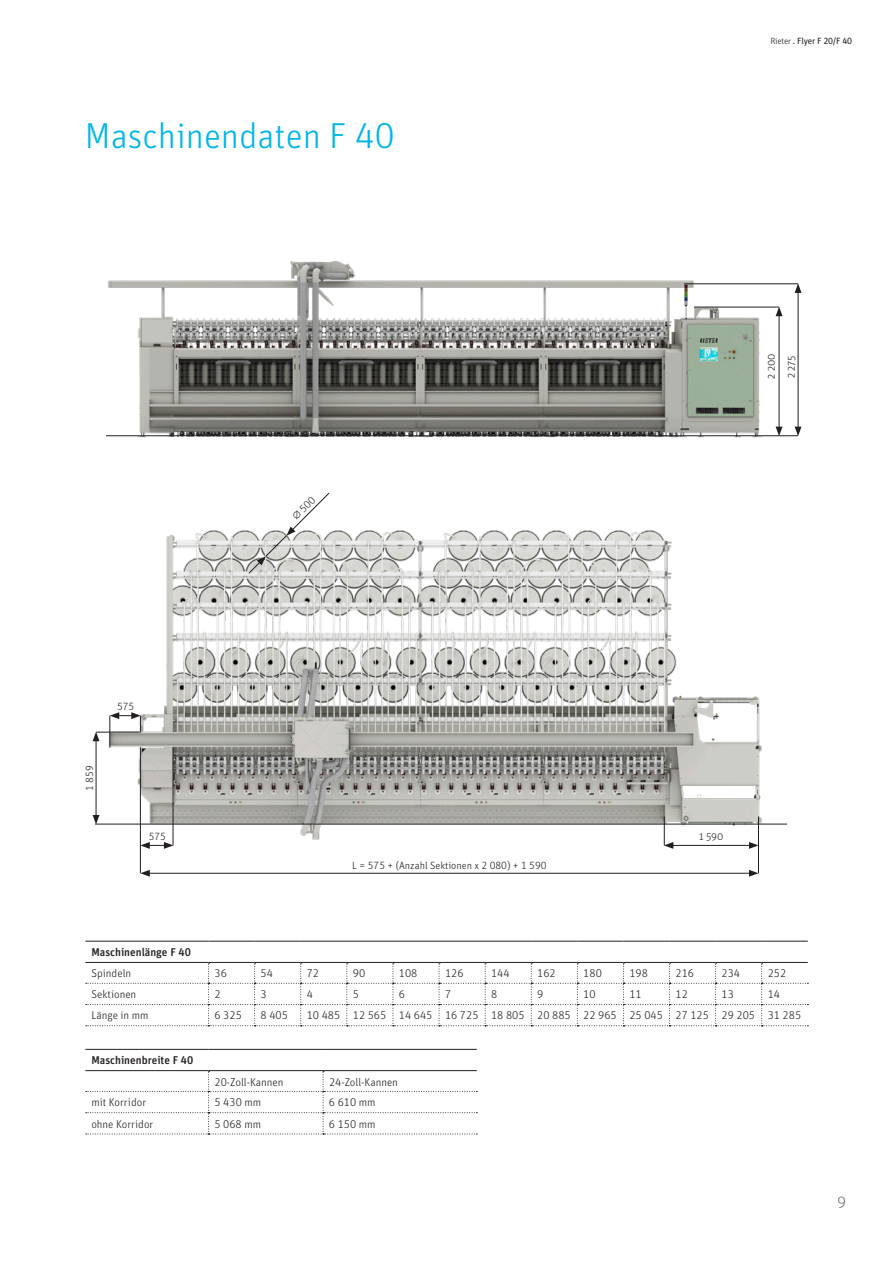
<style>
.page{position:relative;width:893px;height:1263px;background:#fff}
.page>*{position:absolute;margin:0;border:0;box-sizing:border-box;transform-origin:0 0}
.t1{font:300 36px "Unit Pro";color:#02b5eb}
.t2{font:300 16.5px "Unit Pro";color:#76787b}
.t3{font:300 11.25px "Unit Pro";color:#231f20}
.t4{font:500 11.25px "Unit Pro";color:#231f20}
.t5{font:300 10.5px/20px "Unit Pro";color:#231f20}
.t6{font:9px "Unit Pro";letter-spacing:-.02em;color:#231f20}
.s1{font-weight:300}
</style>
<div class="page">
<img style="left:106px;top:260px;width:677px;height:178px">
<img style="left:99px;top:530px;width:686px;height:334px">
<hr style="left:96px;top:732px;width:44px;height:1px;background:#231f20">
<hr style="left:95px;top:824px;width:692px;height:1px;background:#231f20">
<hr style="left:173px;top:747px;width:1px;height:98px;background:#231f20">
<hr style="left:758px;top:816px;width:1px;height:57px;background:#231f20">
<hr style="left:140px;top:747px;width:1px;height:126px;background:#231f20">
<hr style="left:109px;top:716px;width:1px;height:31px;background:#231f20">
<hr style="left:106px;top:435px;width:692px;height:1px;background:#231f20">
<hr style="left:684px;top:283px;width:114px;height:1px;background:#231f20">
<hr style="left:694px;top:307px;width:85px;height:1px;background:#231f20">
<hr style="left:147px;top:873px;width:604px;height:1px;background:#231f20">
<svg style="left:140px;top:870px;width:10px;height:7px"></svg>
<svg style="left:749px;top:870px;width:9px;height:7px"></svg>
<hr style="left:96px;top:739px;width:1px;height:78px;background:#231f20">
<svg style="left:93px;top:815px;width:7px;height:9px"></svg>
<svg style="left:93px;top:732px;width:7px;height:9px"></svg>
<hr style="left:798px;top:291px;width:1px;height:138px;background:#231f20">
<svg style="left:795px;top:427px;width:6px;height:9px"></svg>
<svg style="left:795px;top:283px;width:6px;height:10px"></svg>
<hr style="left:779px;top:314px;width:1px;height:115px;background:#231f20">
<svg style="left:776px;top:427px;width:6px;height:9px"></svg>
<svg style="left:776px;top:307px;width:6px;height:9px"></svg>
<hr style="left:671px;top:845px;width:80px;height:1px;background:#231f20">
<svg style="left:664px;top:816px;width:9px;height:33px"></svg>
<svg style="left:749px;top:842px;width:9px;height:7px"></svg>
<svg style="left:140px;top:842px;width:33px;height:7px"></svg>
<svg style="left:110px;top:712px;width:31px;height:20px"></svg>
<svg style="left:248px;top:492px;width:82px;height:82px"></svg>
<hr style="left:85px;top:941px;width:124px;height:1px;background:#231f20">
<hr style="left:209px;top:941px;width:46px;height:1px;background:#231f20">
<hr style="left:255px;top:941px;width:46px;height:1px;background:#231f20">
<hr style="left:301px;top:941px;width:46px;height:1px;background:#231f20">
<hr style="left:347px;top:941px;width:46px;height:1px;background:#231f20">
<hr style="left:393px;top:941px;width:46px;height:1px;background:#231f20">
<hr style="left:439px;top:941px;width:46px;height:1px;background:#231f20">
<hr style="left:485px;top:941px;width:46px;height:1px;background:#231f20">
<hr style="left:531px;top:941px;width:46px;height:1px;background:#231f20">
<hr style="left:577px;top:941px;width:46px;height:1px;background:#231f20">
<hr style="left:623px;top:941px;width:46px;height:1px;background:#231f20">
<hr style="left:669px;top:941px;width:47px;height:1px;background:#231f20">
<hr style="left:716px;top:941px;width:46px;height:1px;background:#231f20">
<hr style="left:762px;top:941px;width:46px;height:1px;background:#231f20">
<svg style="left:86px;top:963px;width:722px;height:63px"></svg>
<hr style="left:85px;top:962px;width:124px;height:1px;background:#231f20">
<hr style="left:209px;top:962px;width:46px;height:1px;background:#231f20">
<hr style="left:255px;top:962px;width:46px;height:1px;background:#231f20">
<hr style="left:301px;top:962px;width:46px;height:1px;background:#231f20">
<hr style="left:347px;top:962px;width:46px;height:1px;background:#231f20">
<hr style="left:393px;top:962px;width:46px;height:1px;background:#231f20">
<hr style="left:439px;top:962px;width:46px;height:1px;background:#231f20">
<hr style="left:485px;top:962px;width:46px;height:1px;background:#231f20">
<hr style="left:531px;top:962px;width:46px;height:1px;background:#231f20">
<hr style="left:577px;top:962px;width:46px;height:1px;background:#231f20">
<hr style="left:623px;top:962px;width:46px;height:1px;background:#231f20">
<hr style="left:669px;top:962px;width:47px;height:1px;background:#231f20">
<hr style="left:716px;top:962px;width:46px;height:1px;background:#231f20">
<hr style="left:762px;top:962px;width:46px;height:1px;background:#231f20">
<hr style="left:85px;top:1049px;width:124px;height:1px;background:#231f20">
<hr style="left:209px;top:1049px;width:114px;height:1px;background:#231f20">
<hr style="left:323px;top:1049px;width:154px;height:1px;background:#231f20">
<svg style="left:86px;top:1071px;width:391px;height:63px"></svg>
<hr style="left:85px;top:1070px;width:124px;height:1px;background:#231f20">
<hr style="left:209px;top:1070px;width:114px;height:1px;background:#231f20">
<hr style="left:323px;top:1070px;width:154px;height:1px;background:#231f20">
<h1 class="t1" style="left:85px;top:110px;width:311px">Maschinendaten F 40</h1>
<p class="t6" style="left:770px;top:34px;width:83px"><span class="s1">Rieter</span> . Flyer F 20/F 40</p>
<p class="t5" style="left:287px;top:510px;width:29px;rotate:-45deg">∅ 500</p>
<p class="t5" style="left:761px;top:379px;width:26px;rotate:-90deg">2 200<br>2 275</p>
<p class="t5" style="left:79px;top:791px;width:27px;rotate:-90deg">1 859</p>
<p class="t5" style="left:117px;top:696px;width:19px">575</p>
<p class="t5" style="left:149px;top:826px;width:19px">575</p>
<p class="t5" style="left:699px;top:826px;width:26px">1 590</p>
<p class="t5" style="left:352px;top:855px;width:196px">L = 575 + (Anzahl Sektionen x 2 080) + 1 590</p>
<p class="t4" style="left:91px;top:944px;width:101px">Maschinenlänge F 40</p>
<p class="t3" style="left:91px;top:966px;width:41px">Spindeln</p>
<p class="t3" style="left:215px;top:966px;width:14px">36</p>
<p class="t3" style="left:261px;top:966px;width:14px">54</p>
<p class="t3" style="left:307px;top:966px;width:14px">72</p>
<p class="t3" style="left:353px;top:966px;width:14px">90</p>
<p class="t3" style="left:399px;top:966px;width:20px">108</p>
<p class="t3" style="left:445px;top:966px;width:20px">126</p>
<p class="t3" style="left:491px;top:966px;width:20px">144</p>
<p class="t3" style="left:537px;top:966px;width:20px">162</p>
<p class="t3" style="left:583px;top:966px;width:20px">180</p>
<p class="t3" style="left:629px;top:966px;width:20px">198</p>
<p class="t3" style="left:675px;top:966px;width:20px">216</p>
<p class="t3" style="left:722px;top:966px;width:20px">234</p>
<p class="t3" style="left:768px;top:966px;width:20px">252</p>
<p class="t3" style="left:91px;top:986px;width:46px">Sektionen</p>
<p class="t3" style="left:215px;top:986px;width:8px">2</p>
<p class="t3" style="left:261px;top:986px;width:8px">3</p>
<p class="t3" style="left:307px;top:986px;width:8px">4</p>
<p class="t3" style="left:353px;top:986px;width:8px">5</p>
<p class="t3" style="left:399px;top:986px;width:8px">6</p>
<p class="t3" style="left:445px;top:986px;width:8px">7</p>
<p class="t3" style="left:491px;top:986px;width:8px">8</p>
<p class="t3" style="left:537px;top:986px;width:8px">9</p>
<p class="t3" style="left:583px;top:986px;width:14px">10</p>
<p class="t3" style="left:629px;top:986px;width:14px">11</p>
<p class="t3" style="left:675px;top:986px;width:14px">12</p>
<p class="t3" style="left:722px;top:986px;width:14px">13</p>
<p class="t3" style="left:768px;top:986px;width:14px">14</p>
<p class="t3" style="left:91px;top:1008px;width:59px">Länge in mm</p>
<p class="t3" style="left:215px;top:1008px;width:29px">6 325</p>
<p class="t3" style="left:261px;top:1008px;width:29px">8 405</p>
<p class="t3" style="left:307px;top:1008px;width:496px">10 485 12 565 14 645 16 725 18 805 20 885 22 965 25 045 27 125 29 205 31 285</p>
<p class="t4" style="left:91px;top:1052px;width:103px">Maschinenbreite F 40</p>
<p class="t3" style="left:215px;top:1074px;width:70px">20-Zoll-Kannen</p>
<p class="t3" style="left:329px;top:1074px;width:70px">24-Zoll-Kannen</p>
<p class="t3" style="left:91px;top:1095px;width:56px">mit Korridor</p>
<p class="t3" style="left:214px;top:1095px;width:48px">5 430 mm</p>
<p class="t3" style="left:329px;top:1095px;width:48px">6 610 mm</p>
<p class="t3" style="left:91px;top:1116px;width:64px">ohne Korridor</p>
<p class="t3" style="left:214px;top:1116px;width:48px">5 068 mm</p>
<p class="t3" style="left:329px;top:1116px;width:48px">6 150 mm</p>
<h2 class="t2" style="left:838px;top:1191px;width:11px">9</h2>
</div>
